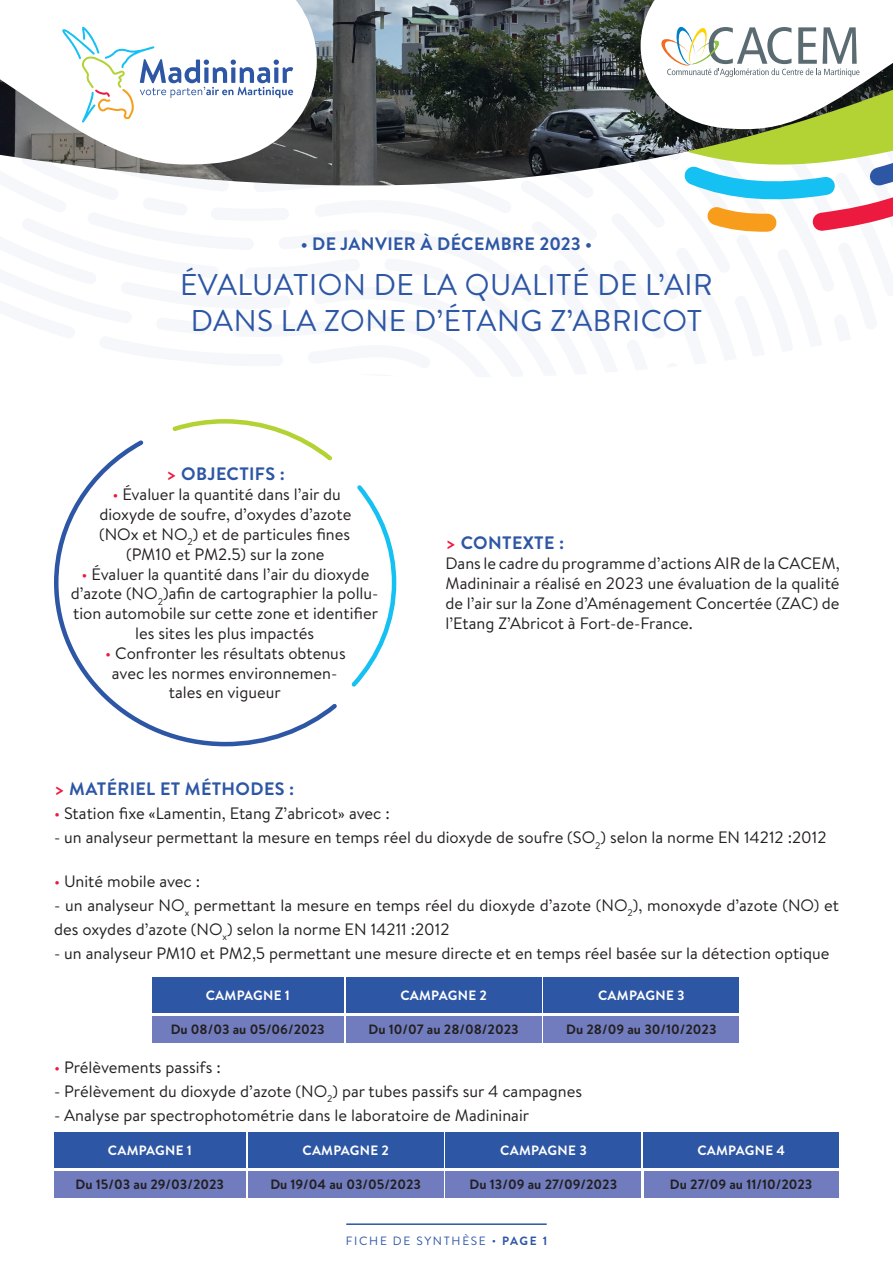
<style>
.page{position:relative;width:893px;height:1263px;background:#fff}
.page>*{position:absolute;margin:0;border:0;box-sizing:border-box;transform-origin:0 0}
.t1{font:30px "Brandon Text";letter-spacing:.02em;color:#2d56a5}
.t2{font:700 18px "Brandon Text";letter-spacing:.02em;color:#2d56a5}
.t3{font:16.5px/19.8px "Brandon Text";color:#231f20;text-align:center}
.t4{font:700 13.5px "Brandon Text";color:#231f20}
.t5{font:700 13.5px "Brandon Text";letter-spacing:.02em;color:#fff}
.t6{font:12px "Brandon Text";letter-spacing:.14em;color:#2d56a5}
.s1{color:#ed1a40}
.s2{font-weight:700}
</style>
<div class="page">
<img style="left:121px;top:0;width:772px;height:186px">
<svg style="left:0;top:0;width:317px;height:171px"></svg>
<svg style="left:62px;top:26px;width:232px;height:97px"></svg>
<svg style="left:172px;top:419px;width:129px;height:18px"></svg>
<svg style="left:351px;top:485px;width:46px;height:202px"></svg>
<svg style="left:54px;top:437px;width:283px;height:310px"></svg>
<svg style="left:681px;top:140px;width:212px;height:92px"></svg>
<hr style="left:346px;top:1223px;width:201px;height:2px;background:#2d56a5">
<svg style="left:641px;top:0;width:252px;height:134px"></svg>
<div style="left:152px;top:977px;width:192px;height:35px;background:#2d56a5"></div>
<div style="left:346px;top:977px;width:195px;height:35px;background:#2d56a5"></div>
<div style="left:152px;top:1016px;width:192px;height:27px;background:#707cbd"></div>
<div style="left:544px;top:977px;width:195px;height:35px;background:#2d56a5"></div>
<div style="left:346px;top:1016px;width:195px;height:27px;background:#707cbd"></div>
<div style="left:544px;top:1016px;width:195px;height:27px;background:#707cbd"></div>
<div style="left:54px;top:1132px;width:192px;height:36px;background:#2d56a5"></div>
<div style="left:248px;top:1132px;width:195px;height:36px;background:#2d56a5"></div>
<div style="left:54px;top:1171px;width:192px;height:27px;background:#707cbd"></div>
<div style="left:446px;top:1132px;width:195px;height:36px;background:#2d56a5"></div>
<div style="left:643px;top:1132px;width:196px;height:36px;background:#2d56a5"></div>
<div style="left:248px;top:1171px;width:195px;height:27px;background:#707cbd"></div>
<div style="left:446px;top:1171px;width:195px;height:27px;background:#707cbd"></div>
<div style="left:644px;top:1171px;width:195px;height:27px;background:#707cbd"></div>
<p class="t2" style="left:301px;top:231px;width:293px">• DE JANVIER À DÉCEMBRE 2023 •</p>
<p class="t1" style="left:180px;top:264px;width:534px">ÉVALUATION DE LA QUALITÉ DE L’AIR</p>
<p class="t1" style="left:191px;top:300px;width:513px">DANS LA ZONE D’ÉTANG Z’ABRICOT</p>
<p class="t2" style="left:166px;top:462px;width:120px"><span class="s1">&gt;</span> OBJECTIFS :</p>
<p class="t3" style="left:99px;top:484px;width:254px"><span class="s1">•</span> Évaluer la quantité dans l’air du dioxyde de soufre, d’oxydes d’azote (NOx et NO<sub>2</sub>) et de particules fines (PM10 et PM2.5) sur la zone</p>
<p class="t3" style="left:71px;top:563px;width:309px"><span class="s1">•</span> Évaluer la quantité dans l’air du dioxyde d’azote (NO<sub>2</sub>)afin de cartographier la pollu&shy;tion automobile sur cette zone et identifier les sites les plus impactés</p>
<p class="t3" style="left:105px;top:642px;width:242px"><span class="s1">•</span> Confronter les résultats obtenus avec les normes environnemen&shy;tales en vigueur</p>
<p class="t2" style="left:445px;top:531px;width:120px"><span class="s1">&gt;</span> CONTEXTE :</p>
<p class="t3" style="left:445px;top:553px;width:396px;text-align:justify">Dans le cadre du programme d’actions AIR de la CACEM, Madininair a réalisé en 2023 une évaluation de la qualité de l’air sur la Zone d’Aménagement Concertée (ZAC) de l’Etang Z’Abricot à Fort-de-France.</p>
<p class="t2" style="left:54px;top:776px;width:242px"><span class="s1">&gt;</span> MATÉRIEL ET MÉTHODES :</p>
<p class="t3" style="left:54px;top:803px;width:337px"><span class="s1">•</span> Station fixe «Lamentin, Etang Z’abricot» avec :</p>
<p class="t3" style="left:54px;top:827px;width:774px">- un analyseur permettant la mesure en temps réel du dioxyde de soufre (SO<sub>2</sub>) selon la norme EN 14212 :2012</p>
<p class="t3" style="left:54px;top:871px;width:148px"><span class="s1">•</span> Unité mobile avec :</p>
<p class="t3" style="left:54px;top:892px;width:786px;line-height:24px;text-align:left">- un analyseur NO<sub>x</sub> permettant la mesure en temps réel du dioxyde d’azote (NO<sub>2</sub>), monoxyde d’azote (NO) et des oxydes d’azote (NO<sub>x</sub>) selon la norme EN 14211 :2012</p>
<p class="t3" style="left:54px;top:943px;width:777px">- un analyseur PM10 et PM2,5 permettant une mesure directe et en temps réel basée sur la détection optique</p>
<p class="t5" style="left:206px;top:985px;width:86px">CAMPAGNE 1</p>
<p class="t5" style="left:400px;top:985px;width:88px">CAMPAGNE 2</p>
<p class="t4" style="left:171px;top:1020px;width:156px">Du 08/03 au 05/06/2023</p>
<p class="t5" style="left:598px;top:985px;width:88px">CAMPAGNE 3</p>
<p class="t4" style="left:369px;top:1020px;width:152px">Du 10/07 au 28/08/2023</p>
<p class="t4" style="left:566px;top:1020px;width:152px">Du 28/09 au 30/10/2023</p>
<p class="t3" style="left:54px;top:1056px;width:168px"><span class="s1">•</span> Prélèvements passifs :</p>
<p class="t3" style="left:54px;top:1080px;width:530px">- Prélèvement du dioxyde d’azote (NO<sub>2</sub>) par tubes passifs sur 4 campagnes</p>
<p class="t3" style="left:54px;top:1104px;width:477px">- Analyse par spectrophotométrie dans le laboratoire de Madininair</p>
<p class="t5" style="left:108px;top:1141px;width:86px">CAMPAGNE 1</p>
<p class="t5" style="left:302px;top:1141px;width:88px">CAMPAGNE 2</p>
<p class="t4" style="left:76px;top:1175px;width:150px">Du 15/03 au 29/03/2023</p>
<p class="t5" style="left:500px;top:1141px;width:88px">CAMPAGNE 3</p>
<p class="t5" style="left:697px;top:1141px;width:89px">CAMPAGNE 4</p>
<p class="t4" style="left:270px;top:1175px;width:152px">Du 19/04 au 03/05/2023</p>
<p class="t4" style="left:470px;top:1175px;width:149px">Du 13/09 au 27/09/2023</p>
<p class="t4" style="left:670px;top:1175px;width:144px">Du 27/09 au 11/10/2023</p>
<p class="t6" style="left:346px;top:1233px;width:203px">FICHE DE SYNTHÈSE • <span class="s2">PAGE 1</span></p>
</div>
